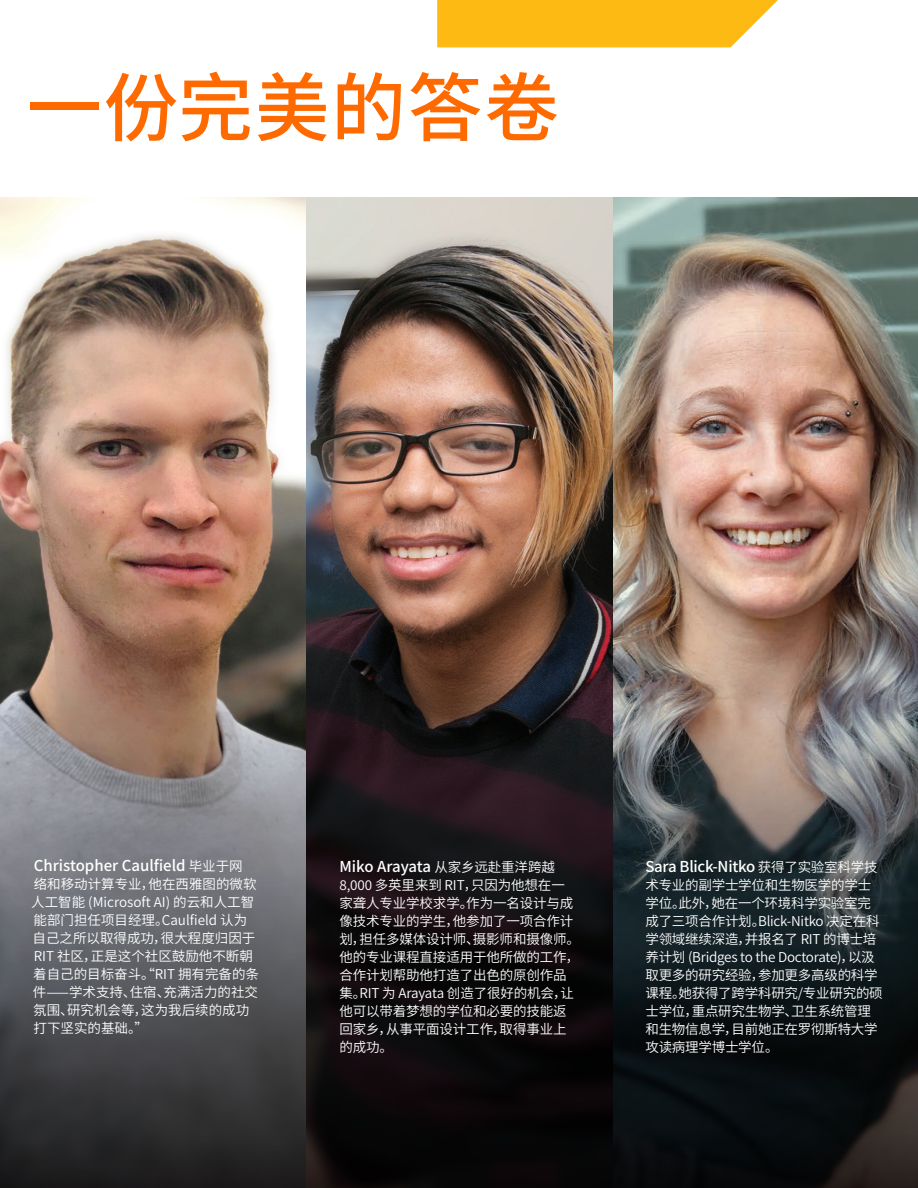
<style>
.page{position:relative;width:918px;height:1188px;background:#fff}
.page>*{position:absolute;margin:0;border:0;box-sizing:border-box;transform-origin:0 0}
.t1{font:500 75px "Source Han Sans CN";letter-spacing:.02em;color:#ff6a00}
.t2{font:500 15px "Source Han Sans CN";letter-spacing:-.01em;color:#fff}
.t3{font:13.5px/18px "Source Han Sans CN";letter-spacing:-.01em;color:#fff}
.s1{font-weight:400;font-size:13.5px}
</style>
<div class="page">
<svg style="left:437px;top:0;width:341px;height:47px;background:#fcbe23"></svg>
<img style="left:612px;top:197px;width:306px;height:447px">
<img style="left:0;top:197px;width:307px;height:447px">
<img style="left:307px;top:197px;width:305px;height:447px">
<svg style="left:0;top:644px;width:918px;height:544px;background:#3c393a"></svg>
<h1 class="t1" style="left:27px;top:66px;width:534px">一份完美的答卷</h1>
<p class="t2" style="left:34px;top:857px;width:210px">Christopher Caulfield <span class="s1">毕业于网</span></p>
<p class="t3" style="left:31px;top:876px;width:229px">络和移动计算专业，他在西雅图的微软人工智能 (Microsoft AI) 的云和人工智能部门担任项目经理。Caulfield 认为自己之所以取得成功，很大程度归因于<br>RIT 社区，正是这个社区鼓励他不断朝着自己的目标奋斗。“RIT 拥有完备的条件——学术支持、住宿、充满活力的社交氛围、研究机会等，这为我后续的成功打下坚实的基础。”</p>
<p class="t2" style="left:339px;top:858px;width:217px">Miko Arayata <span class="s1">从家乡远赴重洋跨越</span></p>
<p class="t3" style="left:339px;top:877px;width:242px">8,000 多英里来到 RIT，只因为他想在一家聋人专业学校求学。作为一名设计与成像技术专业的学生，他参加了一项合作计划，担任多媒体设计师、摄影师和摄像师。他的专业课程直接适用于他所做的工作，合作计划帮助他打造了出色的原创作品集。RIT 为 Arayata 创造了很好的机会，让他可以带着梦想的学位和必要的技能返回家乡，从事平面设计工作，取得事业上的成功。</p>
<p class="t2" style="left:645px;top:858px;width:234px">Sara Blick-Nitko <span class="s1">获得了实验室科学技</span></p>
<p class="t3" style="left:645px;top:877px;width:239px">术专业的副学士学位和生物医学的学士学位。此外，她在一个环境科学实验室完成了三项合作计划。Blick-Nitko 决定在科学领域继续深造，并报名了 RIT 的博士培养计划 (Bridges to the Doctorate)，以汲取更多的研究经验，参加更多高级的科学课程。她获得了跨学科研究/专业研究的硕士学位，重点研究生物学、卫生系统管理和生物信息学，目前她正在罗彻斯特大学攻读病理学博士学位。</p>
</div>
